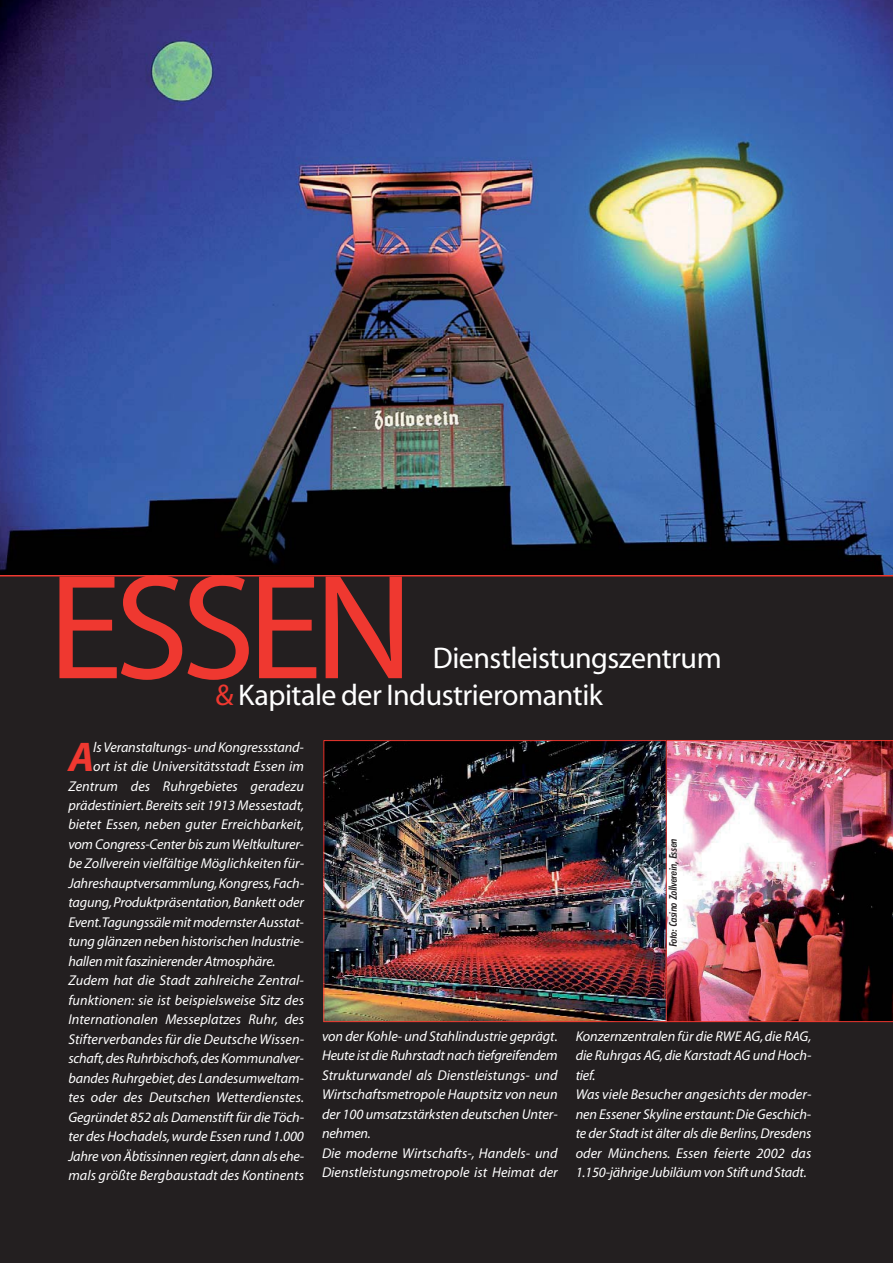
<style>
.page{position:relative;width:893px;height:1263px;background:#fff}
.page>*{position:absolute;margin:0;border:0;box-sizing:border-box;transform-origin:0 0}
.t1{font:150.75px "Myriad";letter-spacing:-.05em;color:#ef3830}
.t2{font:italic 700 41.7px "Myriad";color:#ef3830}
.t3{font:30px/37px "Myriad";letter-spacing:-.015em;color:#fff}
.t4{font:italic 14.25px/19.5px "Myriad";letter-spacing:-.005em;color:#fff}
.t5{font:italic 500 condensed 10.5px "Limerick";color:#231f20}
.s1{color:#ef3830}
</style>
<div class="page">
<div style="left:0;top:424px;width:892px;height:838px;background:#231f20"></div>
<img style="left:666px;top:740px;width:226px;height:282px">
<img style="left:325px;top:742px;width:339px;height:278px">
<div style="left:323px;top:740px;width:343px;height:282px;border:1px solid #ef3830"></div>
<hr style="left:0;top:575px;width:892px;height:1px;background:#ef3830">
<img style="left:1px;top:0;width:891px;height:575px">
<h1 class="t1" style="left:48px;top:571px;width:367px">ESSEN</h1>
<h3 class="t3" style="left:215px;top:641px;width:508px;text-indent:217px">Dienstleistungszentrum <span class="s1">&amp;</span> Kapitale der Industrieromantik</h3>
<h2 class="t2" style="left:68px;top:741px;width:27px">A</h2>
<p class="t4" style="left:93px;top:738px;width:212px">ls Veranstaltungs- und Kongressstand-</p>
<p class="t4" style="left:93px;top:758px;width:212px">ort ist die Universitätsstadt Essen im</p>
<p class="t4" style="left:68px;top:777px;width:237px">Zentrum des Ruhrgebietes geradezu</p>
<p class="t4" style="left:68px;top:797px;width:237px">prädestiniert.Bereits seit 1913 Messestadt,</p>
<p class="t4" style="left:68px;top:816px;width:237px">bietet Essen, neben guter Erreichbarkeit,</p>
<p class="t4" style="left:68px;top:836px;width:237px">vom Congress-Center bis zum Weltkulturer-</p>
<p class="t4" style="left:68px;top:855px;width:237px">be Zollverein vielfältige Möglichkeiten für-</p>
<p class="t4" style="left:68px;top:875px;width:237px">Jahreshauptversammlung, Kongress, Fach-</p>
<p class="t4" style="left:68px;top:894px;width:237px">tagung, Produktpräsentation, Bankett oder</p>
<p class="t4" style="left:68px;top:914px;width:237px">Event.Tagungssäle mit modernster Ausstat-</p>
<p class="t4" style="left:68px;top:933px;width:237px">tung glänzen neben historischen Industrie-</p>
<p class="t4" style="left:68px;top:952px;width:209px">hallen mit faszinierender Atmosphäre.</p>
<p class="t4" style="left:68px;top:972px;width:237px">Zudem hat die Stadt zahlreiche Zentral-</p>
<p class="t4" style="left:68px;top:991px;width:237px">funktionen: sie ist beispielsweise Sitz des</p>
<p class="t4" style="left:68px;top:1011px;width:237px">Internationalen Messeplatzes Ruhr, des</p>
<p class="t4" style="left:68px;top:1030px;width:237px">Stifterverbandes für die Deutsche Wissen-</p>
<p class="t4" style="left:68px;top:1050px;width:237px">schaft,des Ruhrbischofs,des Kommunalver-</p>
<p class="t4" style="left:68px;top:1069px;width:237px">bandes Ruhrgebiet, des Landesumweltam-</p>
<p class="t4" style="left:68px;top:1089px;width:237px">tes oder des Deutschen Wetterdienstes.</p>
<p class="t4" style="left:68px;top:1108px;width:237px">Gegründet 852 als Damenstift für die Töch-</p>
<p class="t4" style="left:68px;top:1128px;width:237px">ter des Hochadels, wurde Essen rund 1.000</p>
<p class="t4" style="left:68px;top:1147px;width:237px">Jahre von Äbtissinnen regiert,dann als ehe-</p>
<p class="t4" style="left:68px;top:1167px;width:237px">mals größte Bergbaustadt des Kontinents</p>
<p class="t5" style="left:669px;top:947px;width:110px;rotate:-90deg">Foto: Casino Zollverein, Essen</p>
<p class="t4" style="left:322px;top:1028px;width:237px">von der Kohle- und Stahlindustrie geprägt.<br>Heute ist die Ruhrstadt nach tiefgreifendem Strukturwandel als Dienstleistungs- und Wirtschaftsmetropole Hauptsitz von neun der 100 umsatzstärksten deutschen Unter&shy;nehmen.<br>Die moderne Wirtschafts-, Handels- und Dienstleistungsmetropole ist Heimat der</p>
<p class="t4" style="left:576px;top:1028px;width:237px">Konzernzentralen für die RWE AG, die RAG, die Ruhrgas AG, die Karstadt AG und Hoch&shy;tief.<br>Was viele Besucher angesichts der moder&shy;nen Essener Skyline erstaunt: Die Geschich&shy;te der Stadt ist älter als die Berlins, Dresdens oder Münchens. Essen feierte 2002 das 1.150-jährige Jubiläum von Stift und Stadt.</p>
</div>
